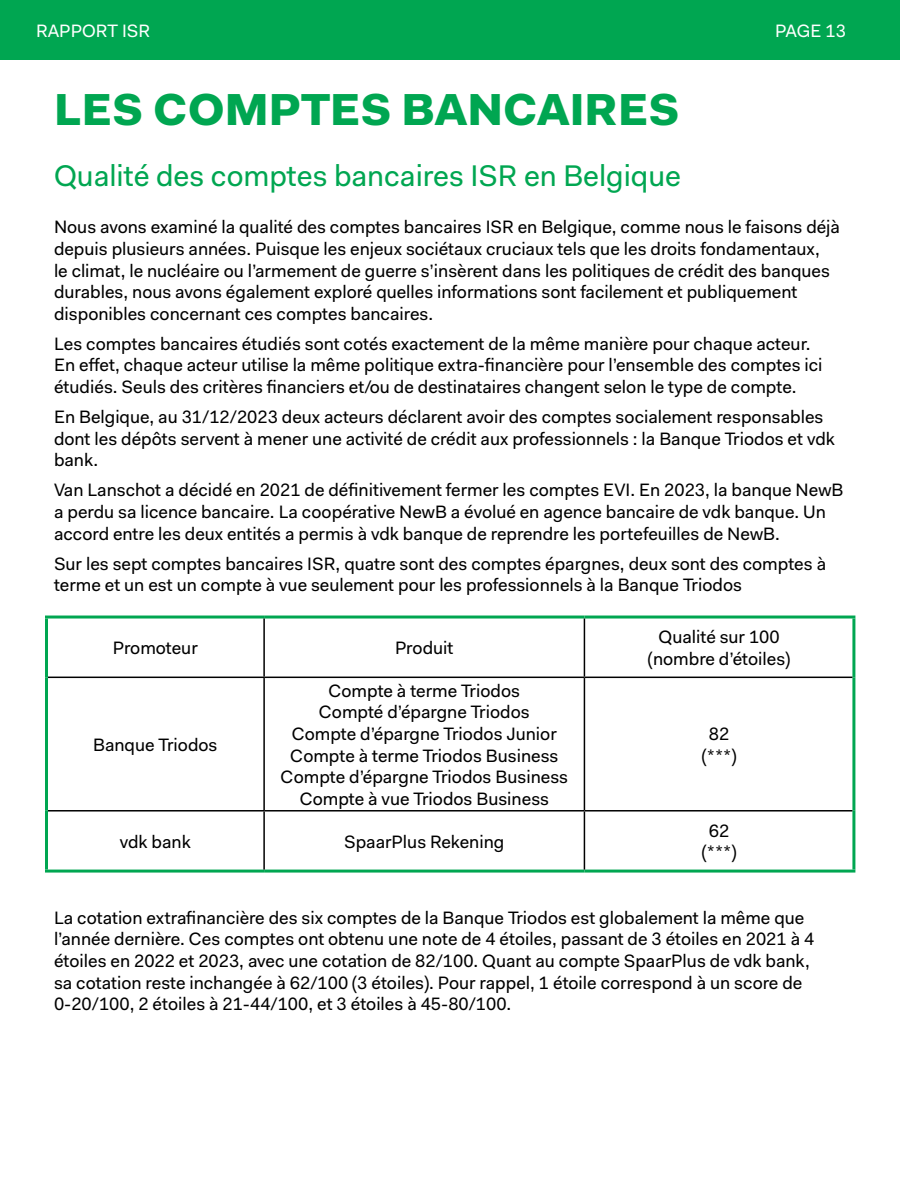
<style>
.page{position:relative;width:900px;height:1200px;background:#fff}
.page>*{position:absolute;margin:0;border:0;box-sizing:border-box;transform-origin:0 0}
.Grand_titre_2{font:900 45px "Fakt Pro";color:#00a651}
.Moyen_titre_1{font:30px "Fakt Pro";color:#00a651}
.Paragraph_Style_1{font:18px/21.6px "Fakt Pro";color:#000}
.Texte_corps{font:18px "Fakt Pro";color:#000}
.t1{font:18px "Fakt Pro";color:#fff}
</style>
<div class="page">
<div style="left:0;top:0;width:900px;height:60px;background:#00a651"></div>
<hr style="left:45px;top:616px;width:219px;height:3px;background:#00a651">
<hr style="left:45px;top:619px;width:3px;height:58px;background:#00a651">
<hr style="left:264px;top:616px;width:320px;height:3px;background:#00a651">
<hr style="left:584px;top:616px;width:271px;height:3px;background:#00a651">
<hr style="left:852px;top:619px;width:3px;height:58px;background:#00a651">
<hr style="left:45px;top:677px;width:3px;height:134px;background:#00a651">
<hr style="left:852px;top:677px;width:3px;height:134px;background:#00a651">
<hr style="left:45px;top:811px;width:3px;height:59px;background:#00a651">
<hr style="left:852px;top:811px;width:3px;height:59px;background:#00a651">
<hr style="left:45px;top:870px;width:219px;height:3px;background:#00a651">
<hr style="left:264px;top:870px;width:320px;height:3px;background:#00a651">
<hr style="left:584px;top:870px;width:271px;height:3px;background:#00a651">
<hr style="left:263px;top:619px;width:2px;height:58px;background:#000">
<hr style="left:584px;top:619px;width:1px;height:58px;background:#000">
<hr style="left:48px;top:677px;width:216px;height:1px;background:#000">
<hr style="left:264px;top:677px;width:320px;height:1px;background:#000">
<hr style="left:263px;top:678px;width:2px;height:132px;background:#000">
<hr style="left:584px;top:677px;width:268px;height:1px;background:#000">
<hr style="left:584px;top:678px;width:1px;height:132px;background:#000">
<hr style="left:48px;top:810px;width:216px;height:2px;background:#000">
<hr style="left:264px;top:810px;width:320px;height:2px;background:#000">
<hr style="left:263px;top:812px;width:2px;height:58px;background:#000">
<hr style="left:584px;top:810px;width:268px;height:2px;background:#000">
<hr style="left:584px;top:812px;width:1px;height:58px;background:#000">
<p class="t1" style="left:36px;top:19px;width:116px">RAPPORT ISR</p>
<p class="t1" style="left:775px;top:19px;width:72px">PAGE 13</p>
<p class="Grand_titre_2" style="left:54px;top:79px;width:627px">LES COMPTES BANCAIRES</p>
<p class="Moyen_titre_1" style="left:54px;top:156px;width:628px">Qualité des comptes bancaires ISR en Belgique</p>
<p class="Paragraph_Style_1" style="left:54px;top:216px;width:788px">Nous avons examiné la qualité des comptes bancaires ISR en Belgique, comme nous le faisons déjà depuis plusieurs années. Puisque les enjeux sociétaux cruciaux tels que les droits fondamentaux,<br>le climat, le nucléaire ou l’armement de guerre s’insèrent dans les politiques de crédit des banques durables, nous avons également exploré quelles informations sont facilement et publiquement disponibles concernant ces comptes bancaires.</p>
<p class="Paragraph_Style_1" style="left:54px;top:333px;width:770px">Les comptes bancaires étudiés sont cotés exactement de la même manière pour chaque acteur.<br>En effet, chaque acteur utilise la même politique extra-financière pour l’ensemble des comptes ici étudiés. Seuls des critères financiers et/ou de destinataires changent selon le type de compte.</p>
<p class="Paragraph_Style_1" style="left:54px;top:406px;width:782px">En Belgique, au 31/12/2023 deux acteurs déclarent avoir des comptes socialement responsables dont les dépôts servent à mener une activité de crédit aux professionnels : la Banque Triodos et vdk bank.</p>
<p class="Paragraph_Style_1" style="left:54px;top:479px;width:791px">Van Lanschot a décidé en 2021 de définitivement fermer les comptes EVI. En 2023, la banque NewB a perdu sa licence bancaire. La coopérative NewB a évolué en agence bancaire de vdk banque. Un accord entre les deux entités a permis à vdk banque de reprendre les portefeuilles de NewB.</p>
<p class="Paragraph_Style_1" style="left:54px;top:553px;width:774px">Sur les sept comptes bancaires ISR, quatre sont des comptes épargnes, deux sont des comptes à terme et un est un compte à vue seulement pour les professionnels à la Banque Triodos</p>
<p class="Texte_corps" style="left:113px;top:636px;width:87px">Promoteur</p>
<p class="Texte_corps" style="left:395px;top:636px;width:60px">Produit</p>
<p class="Texte_corps" style="left:93px;top:733px;width:126px">Banque Triodos</p>
<p class="Texte_corps" style="left:328px;top:679px;width:193px">Compte à terme Triodos</p>
<p class="Texte_corps" style="left:319px;top:700px;width:212px">Compté d’épargne Triodos</p>
<p class="Texte_corps" style="left:292px;top:722px;width:267px">Compte d’épargne Triodos Junior</p>
<p class="Texte_corps" style="left:290px;top:743px;width:270px">Compte à terme Triodos Business</p>
<p class="Texte_corps" style="left:281px;top:765px;width:289px">Compte d’épargne Triodos Business</p>
<p class="Texte_corps" style="left:300px;top:787px;width:251px">Compte à vue Triodos Business</p>
<p class="Texte_corps" style="left:120px;top:829px;width:72px">vdk bank</p>
<p class="Texte_corps" style="left:344px;top:829px;width:162px">SpaarPlus Rekening</p>
<p class="Texte_corps" style="left:659px;top:625px;width:123px">Qualité sur 100</p>
<p class="Texte_corps" style="left:648px;top:646px;width:144px">(nombre d’étoiles)</p>
<p class="Texte_corps" style="left:709px;top:722px;width:22px">82</p>
<p class="Texte_corps" style="left:702px;top:743px;width:36px">(***)</p>
<p class="Texte_corps" style="left:709px;top:819px;width:22px">62</p>
<p class="Texte_corps" style="left:702px;top:840px;width:36px">(***)</p>
<p class="Paragraph_Style_1" style="left:54px;top:907px;width:762px">La cotation extrafinancière des six comptes de la Banque Triodos est globalement la même que l’année dernière. Ces comptes ont obtenu une note de 4 étoiles, passant de 3 étoiles en 2021 à 4 étoiles en 2022 et 2023, avec une cotation de 82/100. Quant au compte SpaarPlus de vdk bank, sa cotation reste inchangée à 62/100 (3 étoiles). Pour rappel, 1 étoile correspond à un score de 0-20/100, 2 étoiles à 21-44/100, et 3 étoiles à 45-80/100.</p>
</div>
